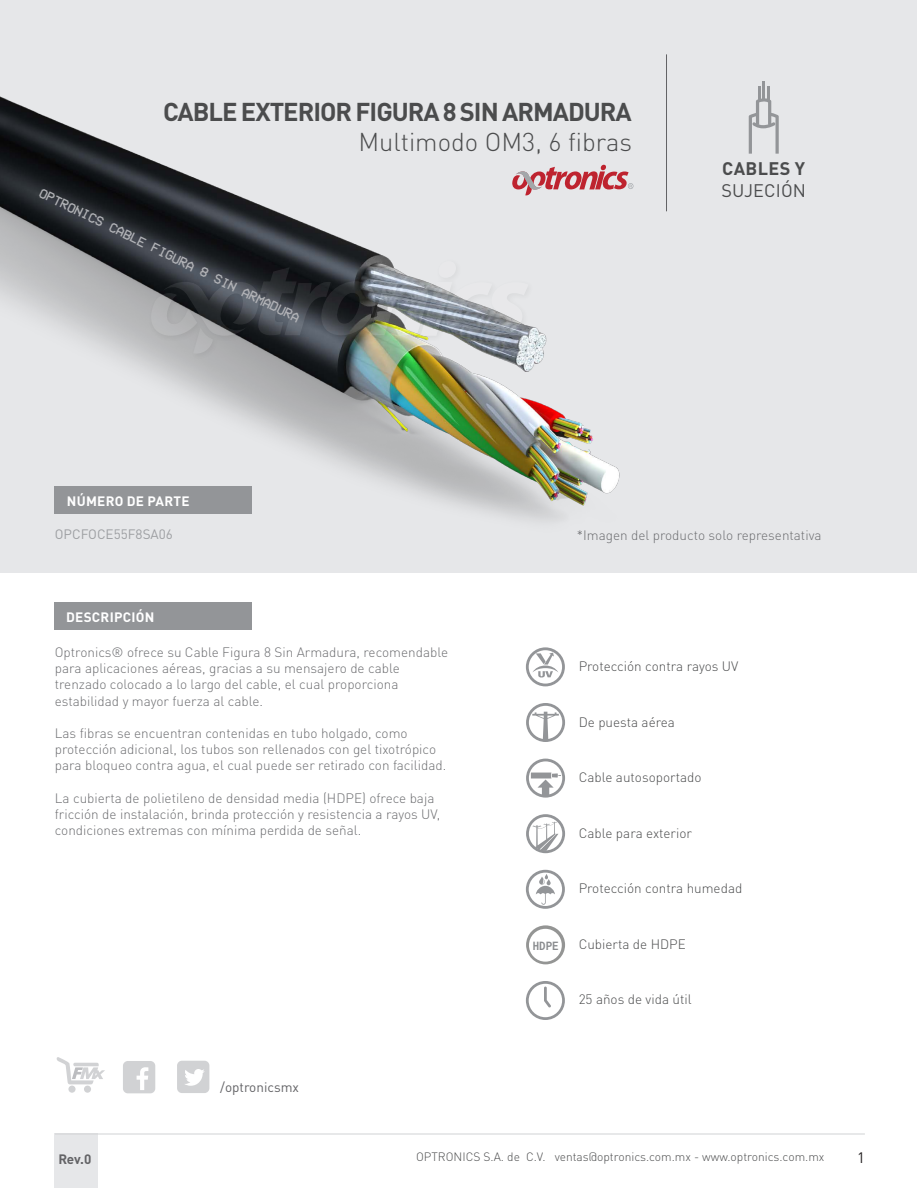
<style>
.page{position:relative;width:918px;height:1188px;background:#fff}
.page>*{position:absolute;margin:0;border:0;box-sizing:border-box;transform-origin:0 0}
.t1{font:700 25.5px "DIN Pro";letter-spacing:-.04em;color:#4b4c4d}
.t2{font:300 25.5px "DIN Pro";color:#4b4c4d}
.t3{font:18px "DIN Pro";letter-spacing:.01em;color:#4b4c4d}
.t4{font:700 18px "DIN Pro";letter-spacing:.02em;color:#4b4c4d}
.t5{font:15px "DIN Pro";color:#231f20}
.t6{font:300 13.5px/16.2px "DIN Pro";color:#6c6d70}
.t7{font:300 13.5px "DIN Pro";color:#4b4c4d}
.t8{font:13.5px "VCROSD Mono";color:#b2b3b7}
.t9{font:700 13.5px "DIN Pro";letter-spacing:.02em;color:#fff}
.t10{font:13.5px "DIN Pro";color:#9d9fa2}
.t11{font:13.5px "DIN Pro";color:#636366}
.t12{font:700 13.5px "DIN Pro";color:#636366}
.t13{font:300 12px "DIN Pro";color:#4b4c4d}
.t14{font:700 11.55px "Roboto Mono";color:#8a8c8f;scale:.93 1}
</style>
<div class="page">
<div style="left:54px;top:1134px;width:44px;height:54px;background:#e6e7e9"></div>
<div style="left:1px;top:0;width:916px;height:573px;background:#e6e7e9"></div>
<hr style="left:55px;top:1134px;width:810px;height:1px;background:#d1d2d4">
<svg style="left:776px;top:114px;width:3px;height:40px"></svg>
<img style="left:0;top:43px;width:776px;height:514px">
<svg style="left:526px;top:647px;width:39px;height:39px"></svg>
<svg style="left:526px;top:981px;width:39px;height:39px"></svg>
<svg style="left:526px;top:870px;width:39px;height:39px"></svg>
<div style="left:54px;top:487px;width:198px;height:27px;background:#939598"></div>
<div style="left:68px;top:1086px;width:8px;height:7px;background:#d1d2d4;border-radius:50%"></div>
<div style="left:84px;top:1086px;width:7px;height:7px;background:#d1d2d4;border-radius:50%"></div>
<svg style="left:56px;top:1057px;width:49px;height:27px"></svg>
<div style="left:123px;top:1061px;width:32px;height:32px;background:#d1d2d4;border-radius:5px"></div>
<svg style="left:137px;top:1067px;width:11px;height:23px"></svg>
<div style="left:177px;top:1061px;width:32px;height:32px;background:#d1d2d4;border-radius:5px"></div>
<svg style="left:185px;top:1069px;width:20px;height:17px"></svg>
<img style="left:145px;top:255px;width:393px;height:108px">
<svg style="left:150px;top:261px;width:379px;height:93px"></svg>
<div style="left:54px;top:603px;width:197px;height:27px;background:#939598"></div>
<svg style="left:526px;top:703px;width:39px;height:39px"></svg>
<svg style="left:526px;top:759px;width:39px;height:39px"></svg>
<svg style="left:526px;top:814px;width:39px;height:39px"></svg>
<svg style="left:526px;top:925px;width:39px;height:39px"></svg>
<h1 class="t1" style="left:163px;top:91px;width:470px">CABLE EXTERIOR FIGURA 8 SIN ARMADURA</h1>
<h1 class="t2" style="left:358px;top:122px;width:275px">Multimodo OM3, 6 fibras</h1>
<p class="t8" style="left:43px;top:186px;width:289px;rotate:26deg">OPTRONICS CABLE FIGURA 8 SIN ARMADURA</p>
<p class="t9" style="left:67px;top:490px;width:124px">NÚMERO DE PARTE</p>
<h2 class="t4" style="left:722px;top:153px;width:84px">CABLES Y</h2>
<h2 class="t3" style="left:721px;top:178px;width:86px">SUJECIÓN</h2>
<p class="t10" style="left:55px;top:525px;width:120px">OPCFOCE55F8SA06</p>
<p class="t9" style="left:66px;top:605px;width:90px">DESCRIPCIÓN</p>
<p class="t6" style="left:55px;top:643px;width:395px">Optronics® ofrece su Cable Figura 8 Sin Armadura, recomendable para aplicaciones aéreas, gracias a su mensajero de cable trenzado colocado a lo largo del cable, el cual proporciona estabilidad y mayor fuerza al cable.</p>
<p class="t6" style="left:55px;top:724px;width:393px">Las fibras se encuentran contenidas en tubo holgado, como protección adicional, los tubos son rellenados con gel tixotrópico para bloqueo contra agua, el cual puede ser retirado con facilidad.</p>
<p class="t6" style="left:55px;top:789px;width:387px">La cubierta de polietileno de densidad media (HDPE) ofrece baja fricción de instalación, brinda protección y resistencia a rayos UV, condiciones extremas con mínima perdida de señal.</p>
<p class="t11" style="left:220px;top:1078px;width:80px">/optronicsmx</p>
<p class="t6" style="left:577px;top:526px;width:246px">*Imagen del producto solo representativa</p>
<p class="t14" style="left:533px;top:938px;width:29px">HDPE</p>
<p class="t7" style="left:579px;top:656px;width:161px">Protección contra rayos UV</p>
<p class="t7" style="left:579px;top:711px;width:98px">De puesta aérea</p>
<p class="t7" style="left:579px;top:767px;width:124px">Cable autosoportado</p>
<p class="t7" style="left:579px;top:822px;width:115px">Cable para exterior</p>
<p class="t7" style="left:579px;top:878px;width:165px">Protección contra humedad</p>
<p class="t7" style="left:579px;top:933px;width:109px">Cubierta de HDPE</p>
<p class="t7" style="left:579px;top:989px;width:114px">25 años de vida útil</p>
<p class="t12" style="left:58px;top:1148px;width:34px">Rev.0</p>
<p class="t13" style="left:416px;top:1147px;width:410px">OPTRONICS S.A. de C.V. ventas@optronics.com.mx - www.optronics.com.mx</p>
<p class="t5" style="left:857px;top:1148px;width:9px">1</p>
</div>
